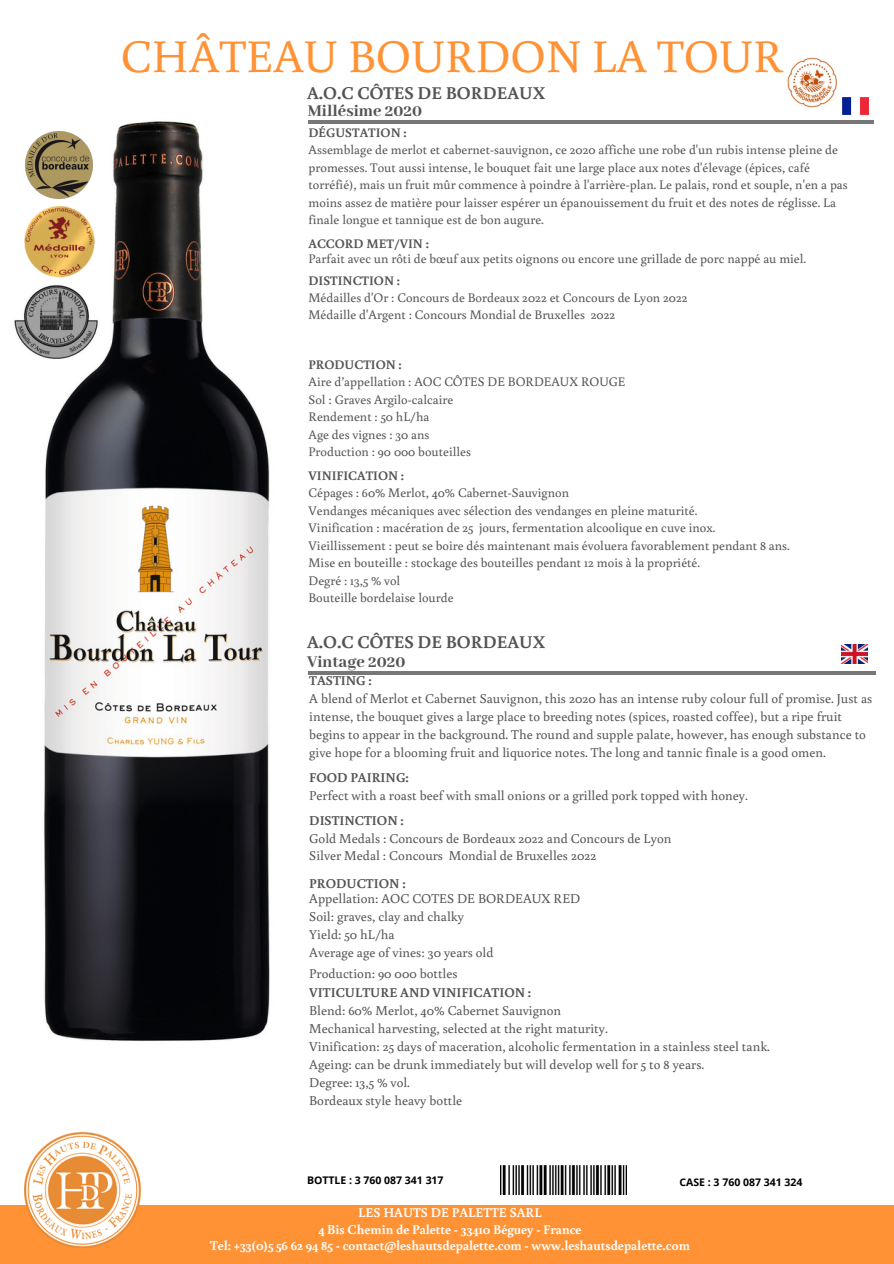
<style>
.page{position:relative;width:894px;height:1264px;background:#fff}
.page>*{position:absolute;margin:0;border:0;box-sizing:border-box;transform-origin:0 0}
.t1{font:46.8px "Buenard";color:#ff9235}
.t2{font:700 18px "Buenard";color:#545454}
.t3{font:800 18px "Abhaya Libre";color:#545454}
.t4{font:13.5px/18px "Buenard";color:#545454}
.t5{font:700 13.5px/16.8px "Buenard";color:#fff;text-align:center}
.t6{font:13.05px/17.4px "Buenard";color:#545454}
.t7{font:700 10.5px "Open Sans";color:#000}
.s1{font-weight:700}
</style>
<div class="page">
<img style="left:841px;top:644px;width:25px;height:19px">
<img style="left:842px;top:97px;width:26px;height:17px">
<hr style="left:308px;top:120px;width:565px;height:3px;background:#777">
<hr style="left:308px;top:671px;width:567px;height:3px;background:#777">
<div style="left:0;top:1204px;width:893px;height:59px;background:#ff9235"></div>
<img style="left:44px;top:121px;width:226px;height:920px">
<img style="left:20px;top:1131px;width:123px;height:116px">
<img style="left:500px;top:1165px;width:126px;height:29px">
<img style="left:14px;top:284px;width:84px;height:77px">
<img style="left:25px;top:131px;width:68px;height:68px">
<img style="left:24px;top:205px;width:74px;height:76px">
<img style="left:787px;top:57px;width:49px;height:51px">
<h5 class="t1" style="left:121px;top:23px;width:664px">CHÂTEAU BOURDON LA TOUR</h5>
<h1 class="t2" style="left:307px;top:80px;width:240px">A.O.C CÔTES DE BORDEAUX</h1>
<p class="t3" style="left:308px;top:101px;width:116px">Millésime 2020</p>
<h5 class="t6" style="left:308px;top:123px;width:540px"><span class="s1">DÉGUSTATION :<br></span>Assemblage de merlot et cabernet-sauvignon, ce 2020 affiche une robe d'un rubis intense pleine de promesses. Tout aussi intense, le bouquet fait une large place aux notes d'élevage (épices, café torréfié), mais un fruit mûr commence à poindre à l'arrière-plan. Le palais, rond et souple, n'en a pas moins assez de matière pour laisser espérer un épanouissement du fruit et des notes de réglisse. La finale longue et tannique est de bon augure.</h5>
<h5 class="t6" style="left:308px;top:235px;width:499px;line-height:15.3px"><span class="s1">ACCORD MET/VIN :<br></span>Parfait avec un rôti de bœuf aux petits oignons ou encore une grillade de porc nappé au miel.</h5>
<h5 class="t6" style="left:308px;top:272px;width:380px;line-height:16.8px"><span class="s1">DISTINCTION :<br></span>Médailles d'Or : Concours de Bordeaux 2022 et Concours de Lyon 2022<br>Médaille d'Argent : Concours Mondial de Bruxelles 2022</h5>
<h5 class="t6" style="left:308px;top:355px;width:318px"><span class="s1">PRODUCTION :<br></span>Aire d’appellation : AOC CÔTES DE BORDEAUX ROUGE<br>Sol : Graves Argilo-calcaire<br>Rendement : 50 hL/ha<br>Age des vignes : 30 ans<br>Production : 90 000 bouteilles</h5>
<h5 class="t6" style="left:308px;top:466px;width:482px"><span class="s1">VINIFICATION :<br></span>Cépages : 60% Merlot, 40% Cabernet-Sauvignon<br>Vendanges mécaniques avec sélection des vendanges en pleine maturité.<br>Vinification : macération de 25 jours, fermentation alcoolique en cuve inox.<br>Vieillissement : peut se boire dés maintenant mais évoluera favorablement pendant 8 ans.<br>Mise en bouteille : stockage des bouteilles pendant 12 mois à la propriété.<br>Degré : 13,5 % vol<br>Bouteille bordelaise lourde</h5>
<h2 class="t2" style="left:307px;top:629px;width:240px">A.O.C CÔTES DE BORDEAUX</h2>
<p class="t3" style="left:307px;top:651px;width:100px">Vintage 2020</p>
<p class="t4" style="left:309px;top:671px;width:564px"><span class="s1">TASTING :<br></span>A blend of Merlot et Cabernet Sauvignon, this 2020 has an intense ruby colour full of promise. Just as intense, the bouquet gives a large place to breeding notes (spices, roasted coffee), but a ripe fruit begins to appear in the background. The round and supple palate, however, has enough substance to give hope for a blooming fruit and liquorice notes. The long and tannic finale is a good omen.</p>
<p class="t4" style="left:309px;top:767px;width:440px"><span class="s1">FOOD PAIRING:<br></span>Perfect with a roast beef with small onions or a grilled pork topped with honey.</p>
<p class="t4" style="left:309px;top:810px;width:363px;line-height:17.4px"><span class="s1">DISTINCTION :<br></span>Gold Medals : Concours de Bordeaux 2022 and Concours de Lyon<br>Silver Medal : Concours Mondial de Bruxelles 2022</p>
<h2 class="t4" style="left:309px;top:874px;width:272px;line-height:15.8px"><span class="s1">PRODUCTION :<br></span>Appellation: AOC COTES DE BORDEAUX RED</h2>
<h2 class="t4" style="left:309px;top:907px;width:186px">Soil: graves, clay and chalky<br>Yield: 50 hL/ha<br>Average age of vines: 30 years old</h2>
<h2 class="t4" style="left:309px;top:963px;width:462px">Production: 90 000 bottles<br><span class="s1">VITICULTURE AND VINIFICATION :<br></span>Blend: 60% Merlot, 40% Cabernet Sauvignon<br>Mechanical harvesting, selected at the right maturity.<br>Vinification: 25 days of maceration, alcoholic fermentation in a stainless steel tank.<br>Ageing: can be drunk immediately but will develop well for 5 to 8 years.<br>Degree: 13,5 % vol.<br>Bordeaux style heavy bottle</h2>
<h5 class="t7" style="left:307px;top:1172px;width:138px">BOTTLE : 3 760 087 341 317</h5>
<p class="t7" style="left:679px;top:1174px;width:124px">CASE : 3 760 087 341 324</p>
<p class="t5" style="left:210px;top:1203px;width:481px">LES HAUTS DE PALETTE SARL<br>4 Bis Chemin de Palette - 33410 Béguey - France<br>Tel: +33(0)5 56 62 94 85 - contact@leshautsdepalette.com - www.leshautsdepalette.com</p>
</div>
